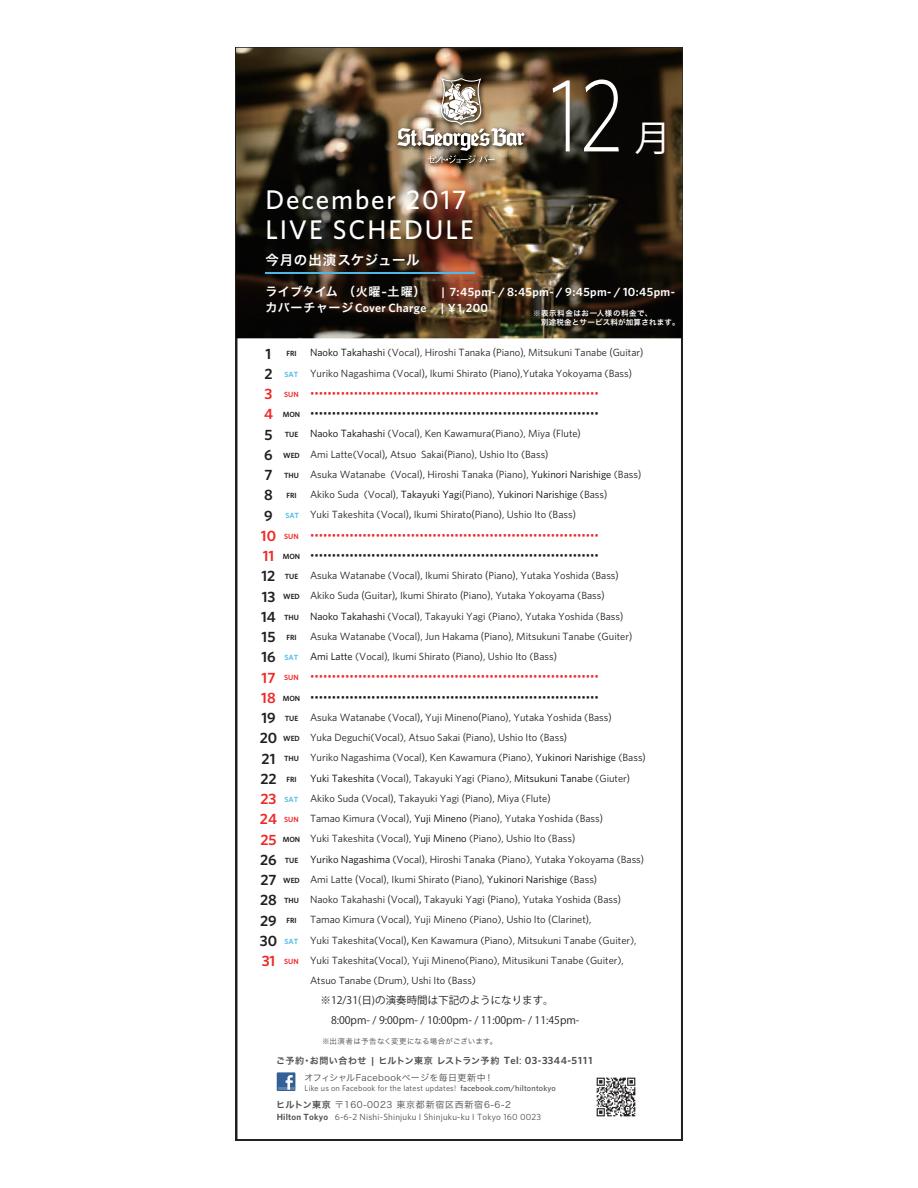
<style>
.page{position:relative;width:918px;height:1188px;background:#fff}
.page>*{position:absolute;margin:0;border:0;box-sizing:border-box;transform-origin:0 0}
.t1{font:300 104.4px "Whitney";color:#fff;scale:.8 1}
.t2{font:36px "Hira Kaku Std N W4 90 msp RKSJ H";color:#fff}
.t3{font:500 27px/30px "Whitney";letter-spacing:.07em;color:#fff}
.t4{font:600 15px/20.2px "Whitney";color:#231f20;text-align:justify}
.t5{font:600 15px/20.2px "Whitney";color:#ee2928}
.t6{font:13.5px "Hira Kaku Pro W6 90 msp RKSJ H";letter-spacing:.045em;color:#fff}
.t7{font:600 12px/16.2px "Whitney";letter-spacing:.025em;color:#fff}
.t8{font:12px "Hira Kaku Pro W6 90 msp RKSJ H";letter-spacing:.035em;color:#fff}
.t9{font:10.5px/20.2px "Whitney";color:#231f20}
.t10{font:10.5px "Whitney";color:#ee2928}
.t11{font:10.5px/20.1px "Koz Go Pr 6 N Regular 90 msp RKSJ H";color:#231f20}
.t12{font:9px "Whitney";letter-spacing:.02em;color:#4b4c4d}
.t13{font:9px "Hira Kaku Pro W6 90 msp RKSJ H";letter-spacing:.04em;color:#4b4c4d}
.t14{font:9px "Hira Kaku Pro W3 90 msp RKSJ H";letter-spacing:.08em;color:#4b4c4d}
.t15{font:9px "Hira Kaku Pro W3 90 msp RKSJ H";letter-spacing:.04em;color:#4b4c4d}
.t16{font:8.25px "Whitney";letter-spacing:.02em;color:#4b4c4d}
.t17{font:600 7.5px "Whitney";color:#231f20}
.t18{font:7.5px/9px "Hira Kaku Pro W6 90 msp RKSJ H";letter-spacing:.03em;color:#fff}
.t19{font:7.5px "Hira Kaku Pro W3 90 msp RKSJ H";letter-spacing:.03em;color:#4b4c4d}
.t20{font:600 7.5px "Whitney";color:#4eb9e9}
.t21{font:600 7.5px "Whitney";color:#ee2928}
.s1{font-family:"Hira Kaku Pro W6 90 msp RKSJ H";font-weight:400}
.s2{color:#030303}
.s3{font-family:"Koz Go Pr 6 N Regular 90 msp RKSJ H"}
.s4{font-family:"Whitney";font-weight:600;font-size:10.5px}
.s5{font-family:"Koz Go Pro Regular 90 msp RKSJ H";font-size:10.5px}
.s6{font-weight:500}
.s7{font-family:"Hira Kaku Pro W6 90 msp RKSJ H"}
.s8{font-weight:600}
</style>
<div class="page">
<svg style="left:236px;top:338px;width:446px;height:802px"></svg>
<img style="left:236px;top:48px;width:446px;height:290px">
<img style="left:394px;top:75px;width:138px;height:96px">
<img style="left:397px;top:78px;width:128px;height:85px">
<hr style="left:265px;top:273px;width:210px;height:1px;background:#4eb9e9">
<div style="left:277px;top:1072px;width:18px;height:19px;background:#336097"></div>
<hr style="left:278px;top:1087px;width:16px;height:3px;background:#6081ac">
<svg style="left:286px;top:1075px;width:7px;height:15px"></svg>
<img style="left:592px;top:1074px;width:47px;height:46px">
<hr style="left:611px;top:48px;width:58px;height:1px;background:#231f20">
<h1 class="t1" style="left:550px;top:68px;width:95px">12</h1>
<h2 class="t2" style="left:635px;top:117px;width:37px">月</h2>
<h3 class="t3" style="left:265px;top:186px;width:210px">December 2017<br>LIVE SCHEDULE</h3>
<p class="t6" style="left:265px;top:248px;width:156px">今月の出演スケジュール</p>
<p class="t8" style="left:265px;top:280px;width:162px">ライブタイム（火曜-土曜）</p>
<p class="t7" style="left:265px;top:284px;width:411px;text-indent:176px">| 7:45pm- / 8:45pm- / 9:45pm- / 10:45pm-<span class="s1">カバーチャージ</span> Cover Charge | ¥ 1,200</p>
<p class="t18" style="left:533px;top:308px;width:148px">※表示料金はお一人様の料金で、<br>　別途税金とサービス料が加算されます。</p>
<h3 class="t4" style="left:264px;top:344px;width:10px">1<br>2</h3>
<h3 class="t5" style="left:264px;top:385px;width:10px">3<br>4</h3>
<h3 class="t4" style="left:264px;top:425px;width:10px">5<br>6<br>7<br>8<br>9</h3>
<h3 class="t5" style="left:261px;top:526px;width:17px">10<br>11</h3>
<h3 class="t4" style="left:261px;top:567px;width:16px">12<br>13<br>14<br>15<br>16</h3>
<h3 class="t5" style="left:261px;top:668px;width:16px">17<br>18</h3>
<h3 class="t4" style="left:260px;top:709px;width:19px;text-align:left">19<br>20<br>21<br>22</h3>
<h3 class="t5" style="left:260px;top:790px;width:19px;text-align:justify">23<br>24<br>25</h3>
<h3 class="t4" style="left:260px;top:850px;width:19px">26<br>27<br>28<br>29<br>30</h3>
<h3 class="t5" style="left:262px;top:952px;width:15px">31</h3>
<p class="t17" style="left:286px;top:350px;width:12px">FRI</p>
<p class="t20" style="left:285px;top:371px;width:15px">SAT</p>
<p class="t21" style="left:284px;top:391px;width:16px">SUN</p>
<p class="t17" style="left:283px;top:411px;width:19px">MON</p>
<p class="t17" style="left:285px;top:431px;width:15px">TUE</p>
<p class="t17" style="left:283px;top:452px;width:18px">WED</p>
<p class="t17" style="left:284px;top:472px;width:16px">THU</p>
<p class="t17" style="left:286px;top:492px;width:12px">FRI</p>
<p class="t20" style="left:285px;top:512px;width:15px">SAT</p>
<p class="t21" style="left:284px;top:533px;width:16px">SUN</p>
<p class="t17" style="left:283px;top:553px;width:19px">MON</p>
<p class="t17" style="left:285px;top:573px;width:15px">TUE</p>
<p class="t17" style="left:283px;top:593px;width:18px">WED</p>
<p class="t17" style="left:284px;top:614px;width:16px">THU</p>
<p class="t17" style="left:286px;top:634px;width:12px">FRI</p>
<p class="t20" style="left:285px;top:654px;width:15px">SAT</p>
<p class="t21" style="left:284px;top:674px;width:16px">SUN</p>
<p class="t17" style="left:283px;top:695px;width:19px">MON</p>
<p class="t17" style="left:285px;top:715px;width:15px">TUE</p>
<p class="t17" style="left:283px;top:735px;width:18px">WED</p>
<p class="t17" style="left:284px;top:755px;width:16px">THU</p>
<p class="t17" style="left:286px;top:776px;width:12px">FRI</p>
<p class="t20" style="left:285px;top:796px;width:15px">SAT</p>
<p class="t21" style="left:284px;top:816px;width:16px">SUN</p>
<p class="t17" style="left:283px;top:836px;width:19px">MON</p>
<p class="t17" style="left:285px;top:857px;width:15px">TUE</p>
<p class="t17" style="left:283px;top:877px;width:18px">WED</p>
<p class="t17" style="left:284px;top:897px;width:16px">THU</p>
<p class="t17" style="left:286px;top:917px;width:12px">FRI</p>
<p class="t20" style="left:285px;top:938px;width:15px">SAT</p>
<p class="t21" style="left:284px;top:958px;width:16px">SUN</p>
<p class="t9" style="left:310px;top:343px;width:335px"><span class="s2">Naoko Takahashi</span> (Vocal<span class="s3">)</span>, Hiroshi Tanaka <span class="s3">(</span>Piano<span class="s3">)</span>, Mitsukuni Tanabe <span class="s3">(</span>Guitar<span class="s3">)<br></span>Yuriko Nagashima (Vocal<span class="s3">),</span> Ikumi Shirato <span class="s3">(</span>Piano<span class="s3">)</span>,Yutaka Yokoyama (Bass<span class="s3">)</span></p>
<p class="t10" style="left:310px;top:388px;width:290px">••••••••••••••••••••••••••••••••••••••••••••••••••••••••••••••••••</p>
<p class="t9" style="left:310px;top:404px;width:333px">••••••••••••••••••••••••••••••••••••••••••••••••••••••••••••••••••<br><span class="s2">Naoko Takahashi</span> (Vocal<span class="s3">)</span>, Ken Kawamura(Piano), Miya <span class="s3">(</span>Flute<span class="s3">)<br></span>Ami Latte(Vocal<span class="s3">),</span> Atsuo Sakai<span class="s3">(</span>Piano<span class="s3">)</span>, Ushio Ito (Bass<span class="s3">)<br></span>Asuka Watanabe (Vocal<span class="s3">)</span>, Hiroshi Tanaka <span class="s3">(</span>Piano<span class="s3">)</span>, <span class="s2">Yukinori Narishige</span> (Bass<span class="s3">)<br></span>Akiko Suda (Vocal<span class="s3">)</span>, <span class="s2">Takayuki Yagi</span><span class="s3">(</span>Piano<span class="s3">)</span>, <span class="s2">Yukinori Narishige</span> (Bass<span class="s3">)<br></span>Yuki Takeshita (Vocal<span class="s3">),</span> Ikumi Shirato<span class="s3">(</span>Piano<span class="s3">)</span>, Ushio Ito (Bass<span class="s3">)</span></p>
<p class="t10" style="left:310px;top:530px;width:290px">••••••••••••••••••••••••••••••••••••••••••••••••••••••••••••••••••</p>
<p class="t9" style="left:310px;top:546px;width:324px">••••••••••••••••••••••••••••••••••••••••••••••••••••••••••••••••••<br>Asuka Watanabe (Vocal<span class="s3">)</span>, Ikumi Shirato <span class="s3">(</span>Piano<span class="s3">)</span>, Yutaka Yoshida (Bass<span class="s3">)<br></span>Akiko Suda <span class="s3">(</span>Guitar<span class="s3">),</span> Ikumi Shirato <span class="s3">(</span>Piano<span class="s3">)</span>, Yutaka Yokoyama (Bass<span class="s3">)<br></span><span class="s2">Naoko Takahashi</span> (Vocal<span class="s3">)</span>, Takayuki Yagi (Piano), Yutaka Yoshida (Bass<span class="s3">)<br></span>Asuka Watanabe (Vocal<span class="s3">)</span>, Jun Hakama <span class="s3">(</span>Piano<span class="s3">)</span>, Mitsukuni Tanabe (Guiter<span class="s3">)<br></span><span class="s2">Ami Latte</span> (Vocal<span class="s3">)</span>, Ikumi Shirato <span class="s3">(</span>Piano<span class="s3">)</span>, Ushio Ito (Bass<span class="s3">)</span></p>
<p class="t10" style="left:310px;top:672px;width:290px">••••••••••••••••••••••••••••••••••••••••••••••••••••••••••••••••••</p>
<p class="t9" style="left:310px;top:687px;width:337px">••••••••••••••••••••••••••••••••••••••••••••••••••••••••••••••••••<br>Asuka Watanabe (Vocal<span class="s3">),</span> Yuji Mineno<span class="s3">(</span>Piano<span class="s3">)</span>, Yutaka Yoshida (Bass<span class="s3">)<br></span>Yuka Deguchi(Vocal), Atsuo Sakai <span class="s3">(</span>Piano<span class="s3">)</span>, Ushio Ito (Bass<span class="s3">)<br></span>Yuriko Nagashima (Vocal<span class="s3">)</span>, Ken Kawamura (Piano), <span class="s2">Yukinori Narishige</span> (Bass<span class="s3">)<br></span><span class="s2">Yuki Takeshita</span> (Vocal<span class="s3">)</span>, Takayuki Yagi (Piano), <span class="s2">Mitsukuni Tanabe</span> (Giuter<span class="s3">)<br></span>Akiko Suda (Vocal<span class="s3">)</span>, Takayuki Yagi <span class="s3">(</span>Piano<span class="s3">)</span>, Miya (Flute<span class="s3">)<br></span>Tamao Kimura (Vocal<span class="s3">)</span>, <span class="s2">Yuji Mineno</span> <span class="s3">(</span>Piano<span class="s3">)</span>, Yutaka Yoshida (Bass<span class="s3">)<br></span>Yuki Takeshita (Vocal<span class="s3">)</span>, <span class="s2">Yuji Mineno</span> (Piano), Ushio Ito (Bass<span class="s3">)<br></span><span class="s2">Yuriko Nagashima</span> (Vocal<span class="s3">)</span>, Hiroshi Tanaka (Piano), Yutaka Yokoyama (Bass<span class="s3">)<br></span>Ami Latte <span class="s3">(</span>Vocal<span class="s3">)</span>, Ikumi Shirato <span class="s3">(</span>Piano<span class="s3">)</span>, <span class="s2">Yukinori Narishige</span> (Bass<span class="s3">)<br></span>Naoko Takahashi <span class="s3">(</span>Vocal<span class="s3">),</span> Takayuki Yagi <span class="s3">(</span>Piano<span class="s3">)</span>, Yutaka Yoshida (Bass<span class="s3">)<br></span>Tamao Kimura (Vocal<span class="s3">)</span>, Yuji Mineno (Piano), Ushio Ito <span class="s3">(</span>Clarinet<span class="s3">)</span>,<br>Yuki Takeshita(Vocal<span class="s3">),</span> Ken Kawamura (Piano), Mitsukuni Tanabe (Guiter), Yuki Takeshita(Vocal), Yuji Mineno(Piano), Mitusikuni Tanabe (Guiter), Atsuo Tanabe (Drum), Ushi Ito (Bass)</p>
<p class="t11" style="left:310px;top:990px;width:271px">　※12/31(日)の演奏時間は下記のようになります。<br>　　8:00pm- / 9:00pm- / 10:00pm- / 11:00pm- / 11:45pm-</p>
<p class="t19" style="left:322px;top:1035px;width:177px">※出演者は予告なく変更になる場合がございます。</p>
<p class="t13" style="left:276px;top:1052px;width:318px">ご予約・お問い合わせ | ヒルトン東京 レストラン予約 <span class="s4">Tel</span><span class="s5">:</span> <span class="s4">03-3344-5111</span></p>
<p class="t15" style="left:304px;top:1070px;width:191px">オフィシャルFacebookページを毎日更新中！</p>
<p class="t16" style="left:305px;top:1085px;width:253px">Like us on Facebook for the latest updates! <span class="s6">facebook.com/hiltontokyo</span></p>
<p class="t14" style="left:276px;top:1096px;width:236px"><span class="s7">ヒルトン東京</span> 〒160-0023 東京都新宿区西新宿6-6-2</p>
<p class="t12" style="left:277px;top:1112px;width:266px"><span class="s8">Hilton Tokyo</span> 6-6-2 Nishi-Shinjuku I Shinjuku-ku I Tokyo 160 0023</p>
</div>
